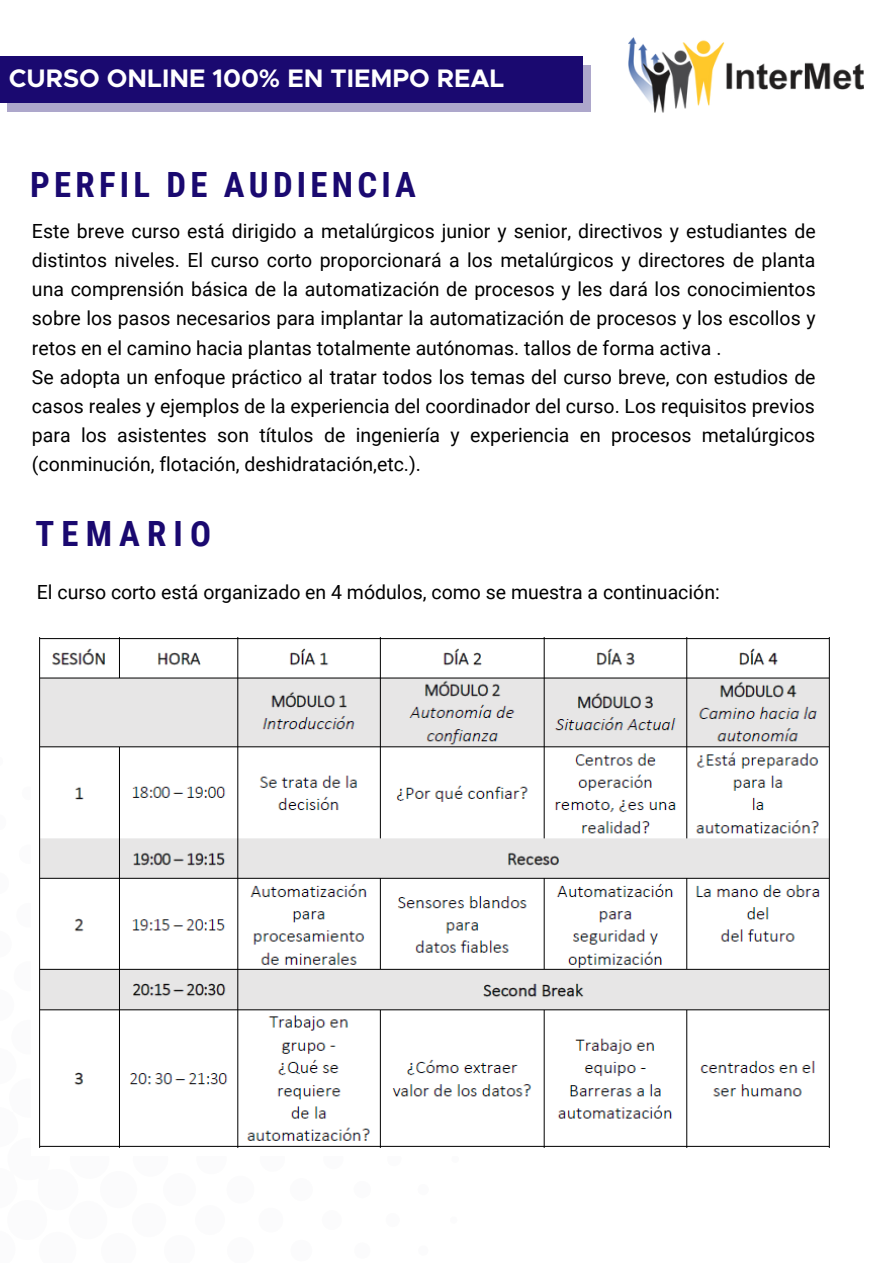
<style>
.page{position:relative;width:893px;height:1264px;background:#fff}
.page>*{position:absolute;margin:0;border:0;box-sizing:border-box;transform-origin:0 0}
.t1{font:700 34.8px "Roboto Condensed";letter-spacing:.12em;color:#1a0970}
.t2{font:700 34.8px "Roboto Condensed";letter-spacing:.205em;color:#1a0970}
.t3{font:700 25.5px "Metropolis";color:#fff}
.t4{font:19.5px/29.2px "Roboto";color:#000;text-align:justify}
</style>
<div class="page">
<img style="left:39px;top:637px;width:791px;height:511px">
<img style="left:628px;top:38px;width:235px;height:74px">
<div style="left:7px;top:65px;width:583px;height:46px;background:#ada7cb"></div>
<div style="left:0;top:56px;width:583px;height:47px;background:#1a0970"></div>
<p class="t3" style="left:9px;top:66px;width:497px">CURSO ONLINE 100% EN TIEMPO REAL</p>
<p class="t1" style="left:30px;top:165px;width:387px">PERFIL DE AUDIENCIA</p>
<p class="t4" style="left:32px;top:216px;width:785px">Este breve curso está dirigido a metalúrgicos junior y senior, directivos y estudiantes de distintos niveles. El curso corto proporcionará a los metalúrgicos y directores de planta una comprensión básica de la automatización de procesos y les dará los conocimientos sobre los pasos necesarios para implantar la automatización de procesos y los escollos y retos en el camino hacia plantas totalmente autónomas. tallos de forma activa .</p>
<p class="t4" style="left:32px;top:362px;width:785px">Se adopta un enfoque práctico al tratar todos los temas del curso breve, con estudios de casos reales y ejemplos de la experiencia del coordinador del curso. Los requisitos previos para los asistentes son títulos de ingeniería y experiencia en procesos metalúrgicos (conminución, flotación, deshidratación,etc.).</p>
<p class="t2" style="left:35px;top:514px;width:177px">TEMARIO</p>
<p class="t4" style="left:37px;top:577px;width:684px">El curso corto está organizado en 4 módulos, como se muestra a continuación:</p>
</div>
